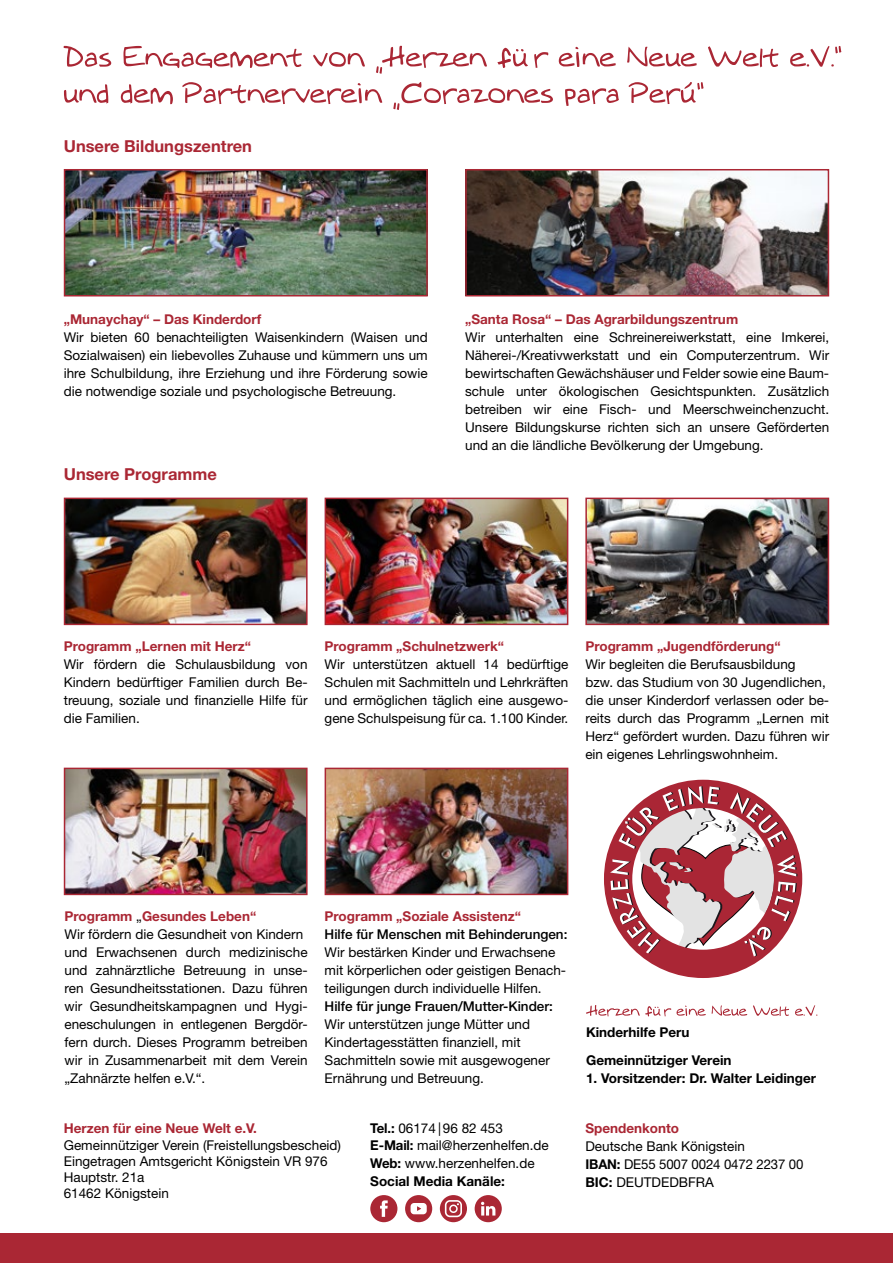
<style>
.page{position:relative;width:893px;height:1263px;background:#fff}
.page>*{position:absolute;margin:0;border:0;box-sizing:border-box;transform-origin:0 0}
.t1{font:700 16.5px "Helvetica Neue LT Pro";color:#aa2734}
.t2{font:13.5px/18px "Helvetica Neue LT Pro";color:#000}
.t3{font:700 13.5px "Helvetica Neue LT Pro";color:#aa2734}
.t4{font:700 13.5px/18px "Helvetica Neue LT Pro";color:#000}
.t5{font:500 13.5px "Helvetica Neue LT Pro";color:#000}
.s1{font-weight:700;color:#aa2734}
.s2{font-weight:700}
.s3{font-weight:400}
</style>
<div class="page">
<div style="left:0;top:1233px;width:893px;height:30px;background:#aa2734"></div>
<img style="left:67px;top:172px;width:358px;height:121px">
<div style="left:64px;top:169px;width:364px;height:127px;border:2px solid #aa2734"></div>
<img style="left:328px;top:501px;width:237px;height:121px">
<div style="left:325px;top:498px;width:243px;height:127px;border:2px solid #aa2734"></div>
<img style="left:328px;top:771px;width:237px;height:121px">
<div style="left:325px;top:768px;width:243px;height:127px;border:2px solid #aa2734"></div>
<img style="left:588px;top:501px;width:238px;height:121px">
<div style="left:585px;top:498px;width:244px;height:127px;border:2px solid #aa2734"></div>
<img style="left:67px;top:501px;width:238px;height:121px">
<div style="left:64px;top:498px;width:244px;height:127px;border:2px solid #aa2734"></div>
<img style="left:67px;top:771px;width:238px;height:121px">
<div style="left:64px;top:768px;width:244px;height:127px;border:2px solid #aa2734"></div>
<img style="left:468px;top:172px;width:358px;height:121px">
<div style="left:465px;top:169px;width:364px;height:127px;border:2px solid #aa2734"></div>
<svg style="left:604px;top:780px;width:198px;height:198px"></svg>
<svg style="left:586px;top:1005px;width:231px;height:11px"></svg>
<div style="left:370px;top:1195px;width:27px;height:27px;background:#aa2734;border-radius:50%"></div>
<svg style="left:380px;top:1200px;width:8px;height:17px"></svg>
<div style="left:405px;top:1195px;width:27px;height:27px;background:#aa2734;border-radius:50%"></div>
<svg style="left:411px;top:1203px;width:16px;height:11px"></svg>
<svg style="left:440px;top:1195px;width:27px;height:27px"></svg>
<svg style="left:445px;top:1200px;width:17px;height:17px"></svg>
<div style="left:475px;top:1195px;width:27px;height:27px;background:#aa2734;border-radius:50%"></div>
<svg style="left:481px;top:1202px;width:14px;height:13px"></svg>
<svg style="left:64px;top:82px;width:640px;height:28px"></svg>
<svg style="left:64px;top:46px;width:777px;height:28px"></svg>
<p class="t1" style="left:64px;top:136px;width:190px">Unsere Bildungszentren</p>
<p class="t3" style="left:64px;top:311px;width:199px">„Munaychay“ – Das Kinderdorf</p>
<p class="t2" style="left:64px;top:328px;width:365px;text-align:justify">Wir bieten 60 benachteiligten Waisenkindern (Waisen und Sozialwaisen) ein liebevolles Zuhause und kümmern uns um ihre Schulbildung, ihre Erziehung und ihre Förderung sowie die notwendige soziale und psychologische Betreuung.</p>
<p class="t1" style="left:64px;top:463px;width:155px">Unsere Programme</p>
<p class="t3" style="left:465px;top:311px;width:274px">„Santa Rosa“ – Das Agrarbildungszentrum</p>
<p class="t2" style="left:465px;top:328px;width:365px;text-align:justify">Wir unterhalten eine Schreinereiwerkstatt, eine Imkerei, Näherei-/Kreativwerkstatt und ein Computerzentrum. Wir bewirtschaften Gewächshäuser und Felder sowie eine Baum&shy;schule unter ökologischen Gesichtspunkten. Zusätzlich betreiben wir eine Fisch- und Meerschweinchenzucht.<br>Unsere Bildungskurse richten sich an unsere Geförderten und an die ländliche Bevölkerung der Umgebung.</p>
<p class="t3" style="left:64px;top:638px;width:189px">Programm „Lernen mit Herz“</p>
<p class="t2" style="left:64px;top:655px;width:245px;text-align:justify">Wir fördern die Schulausbildung von Kindern bedürftiger Familien durch Be&shy;treuung, soziale und finanzielle Hilfe für die Familien.</p>
<p class="t3" style="left:325px;top:638px;width:181px">Programm „Schulnetzwerk“</p>
<p class="t2" style="left:325px;top:655px;width:245px;text-align:justify">Wir unterstützen aktuell 14 bedürftige Schulen mit Sachmitteln und Lehrkräften und ermöglichen täglich eine ausgewo&shy;gene Schulspeisung für ca. 1.100 Kinder.</p>
<p class="t3" style="left:585px;top:638px;width:197px">Programm „Jugendförderung“</p>
<p class="t2" style="left:585px;top:655px;width:245px">Wir begleiten die Berufsausbildung<br>bzw. das Studium von 30 Jugendlichen, die unser Kinderdorf verlassen oder be&shy;reits durch das Programm „Lernen mit Herz“ gefördert wurden. Dazu führen wir ein eigenes Lehrlingswohnheim.</p>
<p class="t2" style="left:65px;top:907px;width:245px"><span class="s1">Programm</span> „<span class="s1">Gesundes Leben“<br></span>Wir fördern die Gesundheit von Kindern und Erwachsenen durch medizinische und zahnärztliche Betreuung in unse&shy;ren Gesundheitsstationen. Dazu führen wir Gesundheitskampagnen und Hygi&shy;eneschulungen in entlegenen Bergdör&shy;fern durch. Dieses Programm betreiben wir in Zusammenarbeit mit dem Verein „Zahnärzte helfen e.V.“.</p>
<p class="t3" style="left:325px;top:908px;width:198px">Programm „Soziale Assistenz“</p>
<p class="t5" style="left:325px;top:926px;width:244px">Hilfe für Menschen mit Behinderungen:</p>
<p class="t2" style="left:325px;top:943px;width:243px">Wir bestärken Kinder und Erwachsene mit körperlichen oder geistigen Benach&shy;teiligungen durch individuelle Hilfen.</p>
<p class="t5" style="left:325px;top:998px;width:230px">Hilfe für junge Frauen/Mutter-Kinder:</p>
<p class="t2" style="left:325px;top:1015px;width:227px">Wir unterstützen junge Mütter und Kindertagesstätten finanziell, mit Sachmitteln sowie mit ausgewogener Ernährung und Betreuung.</p>
<p class="t3" style="left:64px;top:1120px;width:195px">Herzen für eine Neue Welt e.V.</p>
<p class="t2" style="left:64px;top:1136px;width:279px;line-height:16.2px">Gemeinnütziger Verein (Freistellungsbescheid)<br>Eingetragen Amtsgericht Königstein VR 976<br>Hauptstr. 21a<br>61462 Königstein</p>
<p class="t2" style="left:370px;top:1120px;width:180px;line-height:16.2px"><span class="s2">Tel.:</span> 06174 | 96 82 453<br><span class="s2">E-Mail:</span> mail@herzenhelfen.de</p>
<p class="t4" style="left:370px;top:1153px;width:166px">Web: <span class="s3">www.herzenhelfen.de<br></span>Social Media Kanäle:</p>
<p class="t4" style="left:586px;top:1023px;width:105px">Kinderhilfe Peru</p>
<p class="t4" style="left:586px;top:1051px;width:147px">Gemeinnütziger Verein</p>
<p class="t4" style="left:586px;top:1069px;width:231px">1. Vorsitzender: Dr. Walter Leidinger</p>
<p class="t3" style="left:585px;top:1119px;width:95px">Spendenkonto</p>
<p class="t2" style="left:585px;top:1136px;width:220px">Deutsche Bank Königstein<br><span class="s2">IBAN:</span> DE55 5007 0024 0472 2237 00<br><span class="s2">BIC:</span> DEUTDEDBFRA</p>
</div>
